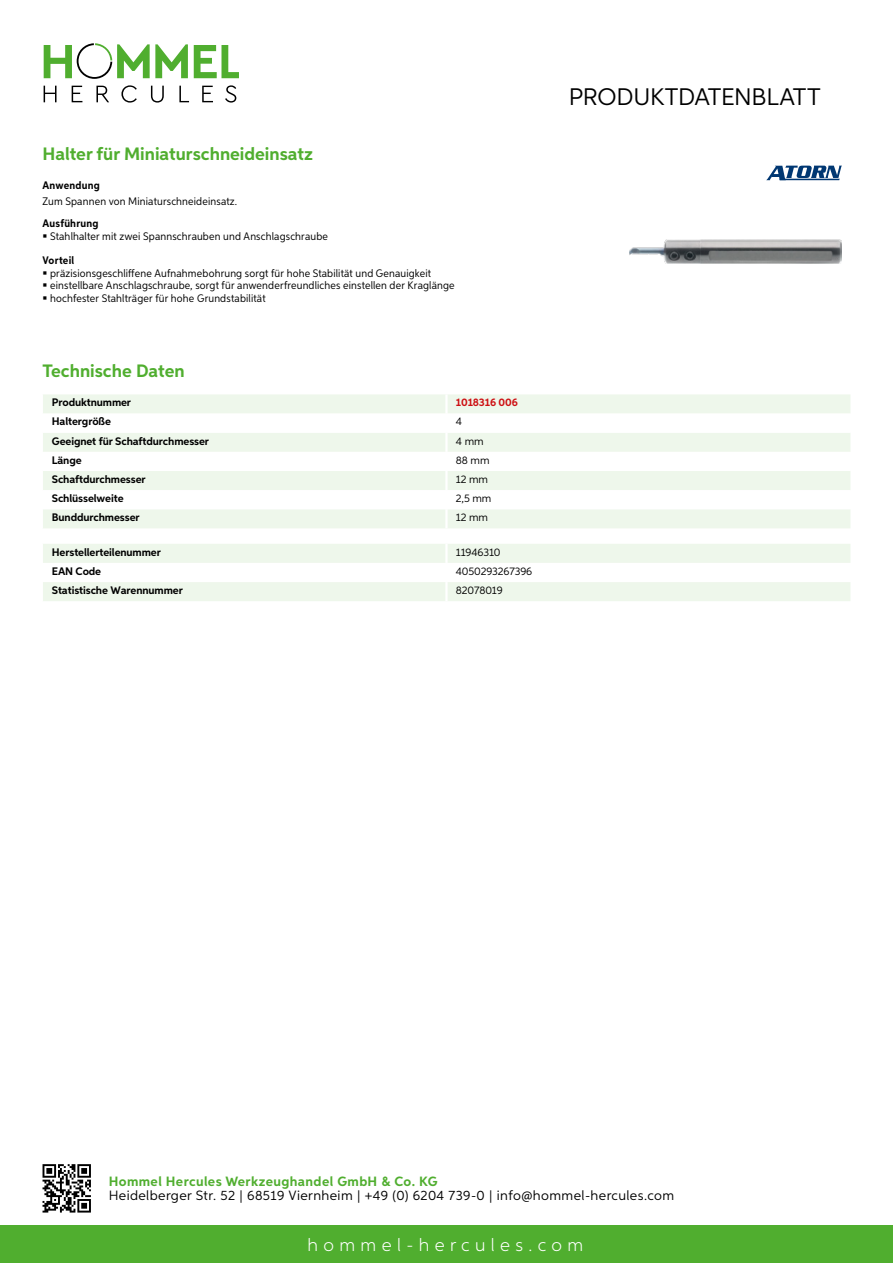
<style>
.page{position:relative;width:893px;height:1263px;background:#fff}
.page>*{position:absolute;margin:0;border:0;box-sizing:border-box;transform-origin:0 0}
.t1{font:24px "Aspira";letter-spacing:-.01em;color:#000}
.t2{font:700 18px "Aspira";color:#50ae2f}
.t3{font:300 18px "Aspira";letter-spacing:.3em;color:#fff}
.t4{font:13.5px "Aspira";letter-spacing:.03em;color:#000}
.t5{font:700 13.5px "Aspira";letter-spacing:.03em;color:#50ae2f}
.t6{font:10.95px/12.8px "Aspira Nar";letter-spacing:.015em;color:#000}
.t7{font:700 10.95px "Aspira";letter-spacing:-.01em;color:#000}
.t8{font:10.95px "Aspira";letter-spacing:-.01em;color:#000}
.t9{font:700 10.95px "Aspira Nar";letter-spacing:.02em;color:#000}
.t10{font:700 10.95px "Aspira";letter-spacing:-.01em;color:#cd1013}
</style>
<div class="page">
<div style="left:0;top:1226px;width:893px;height:37px;background:#50ae2f"></div>
<svg style="left:43px;top:1164px;width:48px;height:48px"></svg>
<svg style="left:194px;top:45px;width:45px;height:33px"></svg>
<svg style="left:44px;top:43px;width:144px;height:36px"></svg>
<svg style="left:44px;top:86px;width:13px;height:16px"></svg>
<svg style="left:72px;top:86px;width:10px;height:16px"></svg>
<svg style="left:96px;top:86px;width:13px;height:16px"></svg>
<svg style="left:121px;top:85px;width:16px;height:18px"></svg>
<svg style="left:151px;top:86px;width:13px;height:17px"></svg>
<svg style="left:179px;top:86px;width:10px;height:16px"></svg>
<svg style="left:202px;top:86px;width:11px;height:16px"></svg>
<svg style="left:225px;top:85px;width:11px;height:18px"></svg>
<div style="left:43px;top:394px;width:807px;height:134px;background:#eef7eb"></div>
<svg style="left:43px;top:414px;width:807px;height:95px"></svg>
<hr style="left:445px;top:394px;width:3px;height:20px;background:#fff">
<hr style="left:445px;top:414px;width:3px;height:19px;background:#fff">
<hr style="left:445px;top:433px;width:3px;height:19px;background:#fff">
<hr style="left:445px;top:452px;width:3px;height:19px;background:#fff">
<hr style="left:445px;top:471px;width:3px;height:19px;background:#fff">
<hr style="left:445px;top:490px;width:3px;height:19px;background:#fff">
<hr style="left:445px;top:509px;width:3px;height:19px;background:#fff">
<svg style="left:43px;top:544px;width:807px;height:57px"></svg>
<hr style="left:445px;top:582px;width:3px;height:19px;background:#fff">
<img style="left:629px;top:239px;width:213px;height:24px">
<svg style="left:766px;top:166px;width:76px;height:14px"></svg>
<h2 class="t2" style="left:43px;top:142px;width:272px">Halter für Miniaturschneideinsatz</h2>
<p class="t9" style="left:43px;top:179px;width:59px">Anwendung</p>
<p class="t6" style="left:43px;top:194px;width:196px">Zum Spannen von Miniaturschneideinsatz.</p>
<p class="t9" style="left:43px;top:216px;width:58px">Ausführung</p>
<p class="t6" style="left:50px;top:229px;width:279px">Stahlhalter mit zwei Spannschrauben und Anschlagschraube</p>
<p class="t9" style="left:43px;top:253px;width:33px">Vorteil</p>
<p class="t6" style="left:50px;top:266px;width:406px">präzisionsgeschliffene Aufnahmebohrung sorgt für hohe Stabilität und Genauigkeit einstellbare Anschlagschraube, sorgt für anwenderfreundliches einstellen der Kraglänge hochfester Stahlträger für hohe Grundstabilität</p>
<h2 class="t2" style="left:43px;top:360px;width:144px">Technische Daten</h2>
<p class="t7" style="left:52px;top:396px;width:81px">Produktnummer</p>
<p class="t10" style="left:456px;top:396px;width:63px">1018316 006</p>
<p class="t7" style="left:52px;top:415px;width:61px">Haltergröße</p>
<p class="t8" style="left:456px;top:415px;width:8px">4</p>
<p class="t7" style="left:52px;top:434px;width:159px">Geeignet für Schaftdurchmesser</p>
<p class="t8" style="left:456px;top:434px;width:29px">4 mm</p>
<p class="t7" style="left:52px;top:453px;width:31px">Länge</p>
<p class="t8" style="left:456px;top:453px;width:35px">88 mm</p>
<p class="t7" style="left:52px;top:472px;width:95px">Schaftdurchmesser</p>
<p class="t8" style="left:456px;top:472px;width:34px">12 mm</p>
<p class="t7" style="left:52px;top:491px;width:73px">Schlüsselweite</p>
<p class="t8" style="left:456px;top:492px;width:37px">2,5 mm</p>
<p class="t7" style="left:52px;top:511px;width:89px">Bunddurchmesser</p>
<p class="t8" style="left:456px;top:511px;width:34px">12 mm</p>
<p class="t7" style="left:52px;top:545px;width:111px">Herstellerteilenummer</p>
<p class="t8" style="left:456px;top:545px;width:46px">11946310</p>
<p class="t7" style="left:52px;top:564px;width:51px">EAN Code</p>
<p class="t8" style="left:456px;top:564px;width:78px">4050293267396</p>
<p class="t7" style="left:52px;top:583px;width:132px">Statistische Warennummer</p>
<p class="t8" style="left:456px;top:583px;width:48px">82078019</p>
<h1 class="t1" style="left:569px;top:82px;width:253px">Produktdatenblatt</h1>
<p class="t5" style="left:109px;top:1172px;width:330px">Hommel Hercules Werkzeughandel GmbH &amp; Co. KG</p>
<p class="t4" style="left:109px;top:1187px;width:567px">Heidelberger Str. 52 | 68519 Viernheim | +49 (0) 6204 739-0 | info@hommel-hercules.com</p>
<h2 class="t3" style="left:307px;top:1234px;width:277px">hommel-hercules.com</h2>
</div>
